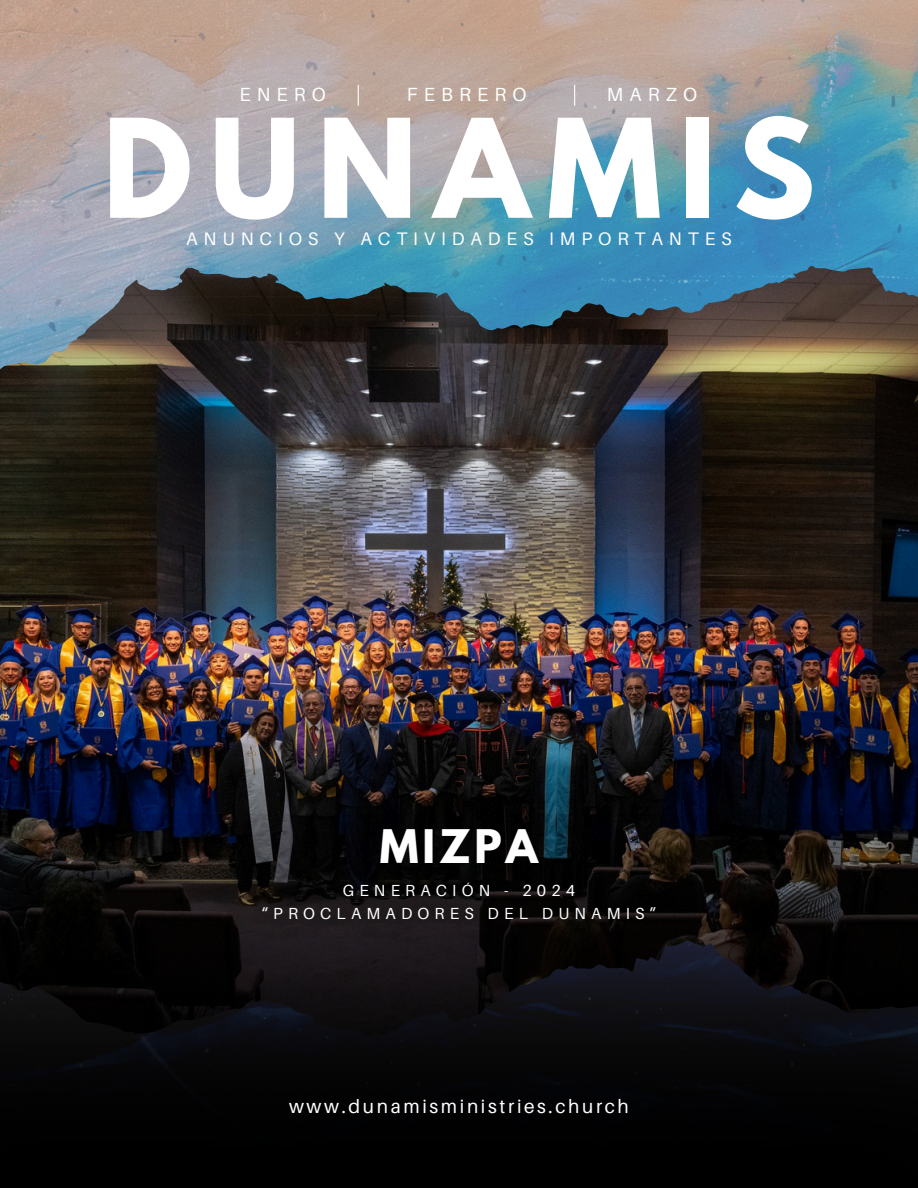
<style>
.page{position:relative;width:918px;height:1188px;background:#fff}
.page>*{position:absolute;margin:0;border:0;box-sizing:border-box;transform-origin:0 0}
.t1{font:700 121.35px "League Spartan";letter-spacing:.14em;color:#fff}
.t2{font:700 40.95px "League Spartan";letter-spacing:.095em;color:#fff}
.t3{font:19.05px "Aileron";letter-spacing:.14em;color:#fff}
.t4{font:19.05px "Aileron";letter-spacing:.325em;color:#fff}
.t5{font:18.15px "Aileron";letter-spacing:.325em;color:#fff}
.t6{font:16.05px "Aileron";letter-spacing:.325em;color:#fff}
</style>
<div class="page">
<img style="left:0;top:0;width:918px;height:814px">
<img style="left:203px;top:266px;width:715px;height:548px">
<img style="left:0;top:814px;width:918px;height:374px">
<svg style="left:358px;top:85px;width:1px;height:21px"></svg>
<svg style="left:574px;top:85px;width:1px;height:21px"></svg>
<p class="t3" style="left:239px;top:83px;width:88px">ENERO</p>
<p class="t3" style="left:607px;top:82px;width:92px">MARZO</p>
<h3 class="t4" style="left:407px;top:83px;width:121px">FEBRERO</h3>
<h1 class="t1" style="left:103px;top:109px;width:714px">DUNAMIS</h1>
<h3 class="t5" style="left:186px;top:227px;width:134px">A NUNCIOS</h3>
<h3 class="t5" style="left:334px;top:227px;width:201px">Y ACTIVIDADES</h3>
<h3 class="t5" style="left:549px;top:227px;width:184px">IMPORTANTES</h3>
<h3 class="t2" style="left:380px;top:826px;width:160px">MIZPA</h3>
<h3 class="t6" style="left:343px;top:881px;width:234px">GENERACIÓN - 2024</h3>
<p class="t6" style="left:261px;top:903px;width:397px">“PROCLAMADORES DEL DUNAMIS”</p>
<p class="t3" style="left:289px;top:1095px;width:341px">www.dunamisministries.church</p>
</div>
